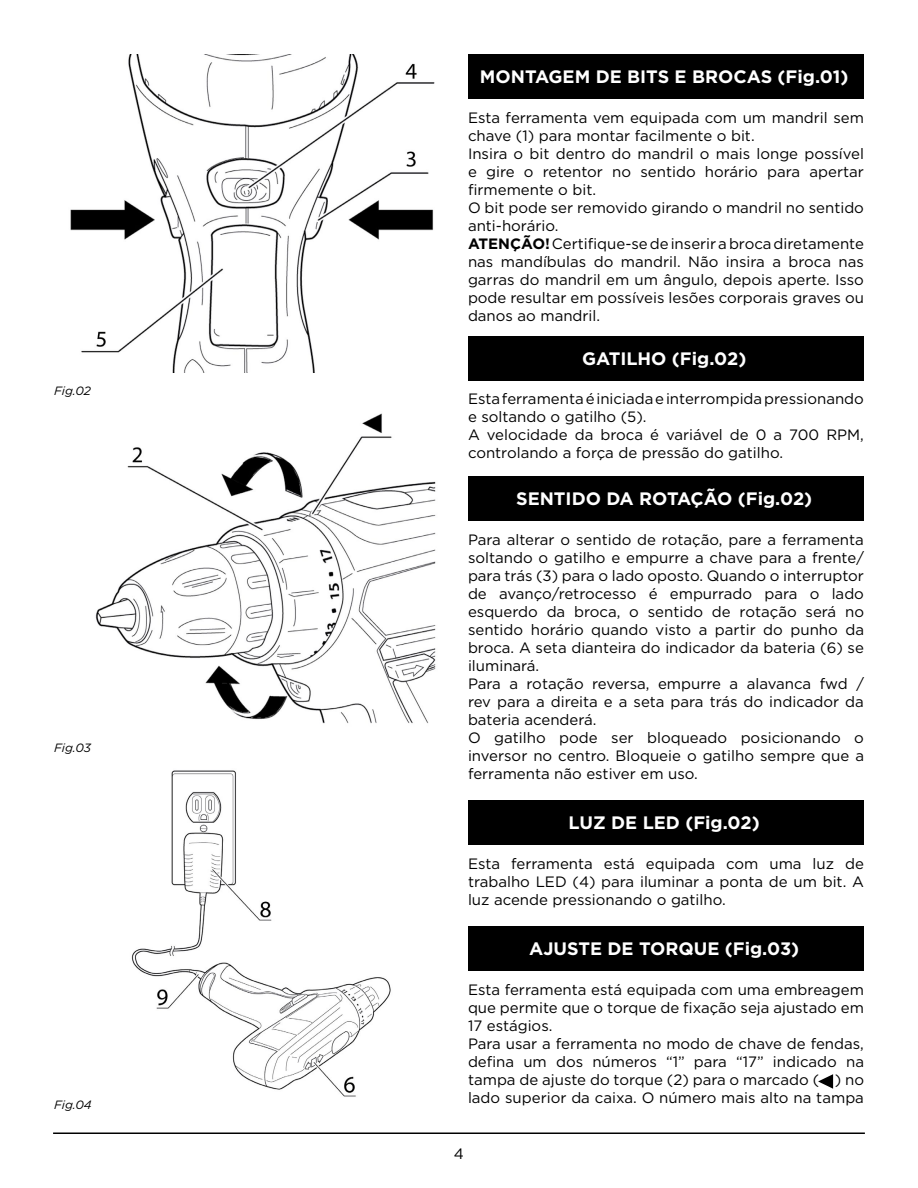
<style>
.page{position:relative;width:918px;height:1188px;background:#fff}
.page>*{position:absolute;margin:0;border:0;box-sizing:border-box;transform-origin:0 0}
.t1{font:700 18px "Gotham";color:#fff}
.t2{font:15px/18px "Gotham";color:#000}
.t3{font:italic 12px "Gotham";color:#000}
.s1{font-weight:700}
</style>
<div class="page">
<hr style="left:53px;top:1132px;width:812px;height:2px;background:#000">
<img style="left:70px;top:55px;width:365px;height:317px">
<img style="left:95px;top:413px;width:341px;height:311px">
<img style="left:131px;top:770px;width:260px;height:327px">
<div style="left:468px;top:54px;width:396px;height:45px;background:#000"></div>
<div style="left:468px;top:336px;width:396px;height:45px;background:#000"></div>
<div style="left:468px;top:476px;width:396px;height:45px;background:#000"></div>
<div style="left:468px;top:800px;width:396px;height:45px;background:#000"></div>
<div style="left:468px;top:926px;width:396px;height:45px;background:#000"></div>
<svg style="left:818px;top:1074px;width:15px;height:15px"></svg>
<p class="t3" style="left:54px;top:383px;width:38px">Fig.02</p>
<p class="t3" style="left:54px;top:740px;width:39px">Fig.03</p>
<p class="t3" style="left:54px;top:1097px;width:39px">Fig.04</p>
<p class="t1" style="left:480px;top:65px;width:370px">MONTAGEM DE BITS E BROCAS (Fig.01)</p>
<p class="t2" style="left:468px;top:108px;width:398px">Esta ferramenta vem equipada com um mandril sem chave (1) para montar facilmente o bit.<br>Insira o bit dentro do mandril o mais longe possível e gire o retentor no sentido horário para apertar firmemente o bit.<br>O bit pode ser removido girando o mandril no sentido anti-horário.<br><span class="s1">ATENÇÃO!</span> Certifique-se de inserir a broca diretamente nas mandíbulas do mandril. Não insira a broca nas garras do mandril em um ângulo, depois aperte. Isso pode resultar em possíveis lesões corporais graves ou danos ao mandril.</p>
<p class="t1" style="left:582px;top:346px;width:166px">GATILHO (Fig.02)</p>
<p class="t2" style="left:468px;top:390px;width:397px">Esta ferramenta é iniciada e interrompida pressionando e soltando o gatilho (5).<br>A velocidade da broca é variável de 0 a 700 RPM, controlando a força de pressão do gatilho.</p>
<p class="t1" style="left:516px;top:487px;width:298px">SENTIDO DA ROTAÇÃO (Fig.02)</p>
<p class="t2" style="left:468px;top:530px;width:398px">Para alterar o sentido de rotação, pare a ferramenta soltando o gatilho e empurre a chave para a frente/ para trás (3) para o lado oposto. Quando o interruptor de avanço/retrocesso é empurrado para o lado esquerdo da broca, o sentido de rotação será no sentido horário quando visto a partir do punho da broca. A seta dianteira do indicador da bateria (6) se iluminará.<br>Para a rotação reversa, empurre a alavanca fwd / rev para a direita e a seta para trás do indicador da bateria acenderá.<br>O gatilho pode ser bloqueado posicionando o inversor no centro. Bloqueie o gatilho sempre que a ferramenta não estiver em uso.</p>
<p class="t1" style="left:569px;top:811px;width:193px">LUZ DE LED (Fig.02)</p>
<p class="t2" style="left:468px;top:854px;width:398px;text-align:justify">Esta ferramenta está equipada com uma luz de trabalho LED (4) para iluminar a ponta de um bit. A luz acende pressionando o gatilho.</p>
<p class="t1" style="left:529px;top:937px;width:272px">AJUSTE DE TORQUE (Fig.03)</p>
<p class="t2" style="left:468px;top:980px;width:398px">Esta ferramenta está equipada com uma embreagem que permite que o torque de fixação seja ajustado em 17 estágios.<br>Para usar a ferramenta no modo de chave de fendas, defina um dos números “1” para “17” indicado na tampa de ajuste do torque (2) para o marcado ( ) no lado superior da caixa. O número mais alto na tampa</p>
<p class="t2" style="left:454px;top:1144px;width:12px">4</p>
</div>
